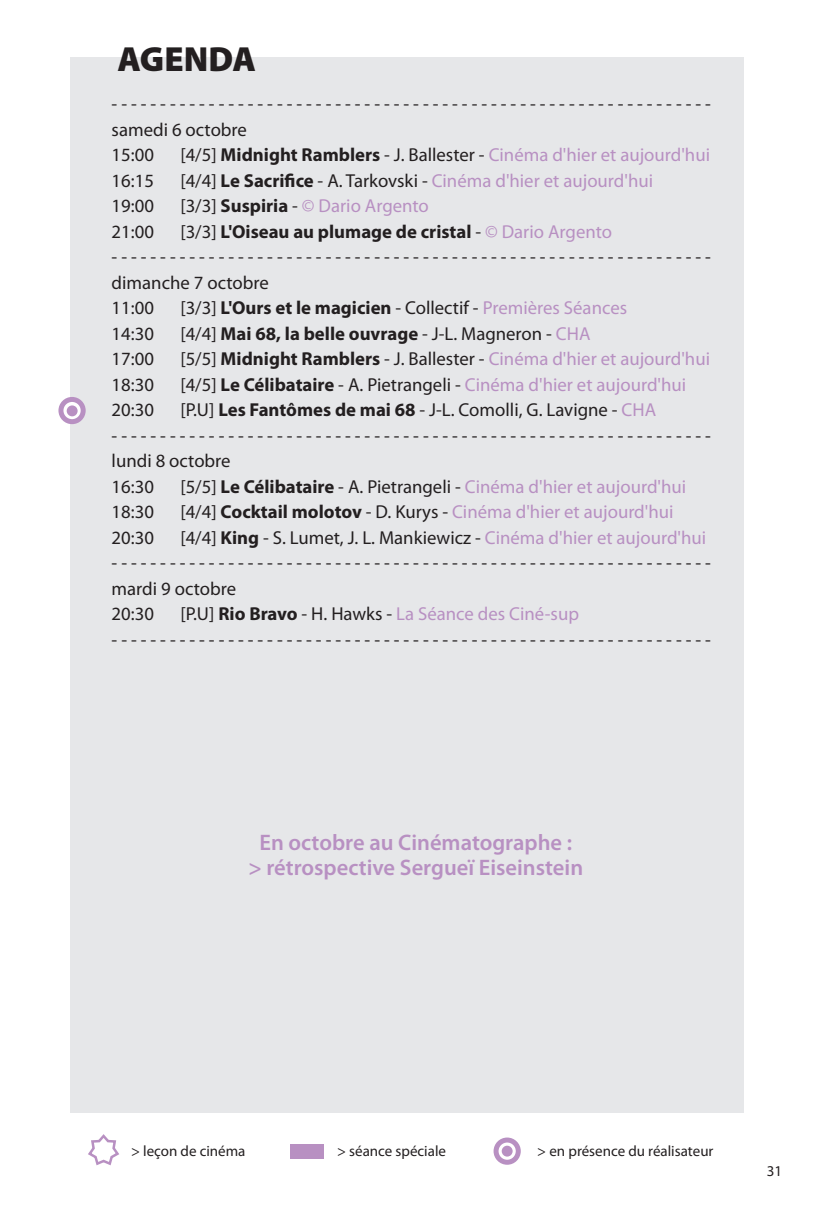
<style>
.page{position:relative;width:815px;height:1205px;background:#fff}
.page>*{position:absolute;margin:0;border:0;box-sizing:border-box;transform-origin:0 0}
.t1{font:900 35px "Myriad Pro";color:#231f20}
.t2{font:600 22.5px/25.5px "Myriad Pro";color:#b890c2;text-align:center}
.t3{font:18.75px/25.5px "Myriad Pro";color:#231f20}
.t4{font:18.75px "Myriad Pro";color:#b890c2}
.t5{font:700 18.75px "Myriad Pro";color:#231f20}
.t6{font:15px "Myriad Pro";color:#231f20}
.s1{color:#231f20}
.s2{font-weight:700;color:#231f20}
.s3{font-weight:400}
.s4{font-weight:400;color:#b890c2}
.s5{font-weight:700}
.s6{color:#b890c2}
</style>
<div class="page">
<div style="left:71px;top:57px;width:673px;height:1055px;background:#e6e7e9"></div>
<svg style="left:88px;top:1134px;width:31px;height:32px"></svg>
<div style="left:290px;top:1145px;width:34px;height:14px;background:#b890c2"></div>
<svg style="left:496px;top:1140px;width:22px;height:22px"></svg>
<div style="left:494px;top:1137px;width:27px;height:27px;border:5px solid #b890c2;border-radius:50%"></div>
<div style="left:502px;top:1145px;width:11px;height:11px;background:#b890c2;border-radius:50%"></div>
<svg style="left:61px;top:399px;width:22px;height:23px"></svg>
<div style="left:58px;top:397px;width:28px;height:27px;border:5px solid #b890c2;border-radius:50%"></div>
<div style="left:67px;top:405px;width:11px;height:11px;background:#b890c2;border-radius:50%"></div>
<h1 class="t1" style="left:117px;top:39px;width:140px">AGENDA</h1>
<p class="t3" style="left:112px;top:91px;width:601px">- - - - - - - - - - - - - - - - - - - - - - - - - - - - - - - - - - - - - - - - - - - - - - - - - - - - - - - - - - - - - - samedi 6 octobre<br>15:00</p>
<p class="t4" style="left:180px;top:143px;width:531px"><span class="s1">[4/5]</span> <span class="s2">Midnight Ramblers</span> <span class="s1">- J. Ballester -</span> Cinéma d'hier et aujourd'hui</p>
<p class="t3" style="left:112px;top:167px;width:44px">16:15</p>
<p class="t4" style="left:180px;top:169px;width:474px"><span class="s1">[4/4]</span> <span class="s2">Le Sacrifice</span> <span class="s1">- A. Tarkovski -</span> Cinéma d'hier et aujourd'hui</p>
<p class="t3" style="left:112px;top:193px;width:44px">19:00</p>
<p class="t4" style="left:180px;top:194px;width:250px"><span class="s1">[3/3]</span> <span class="s2">Suspiria</span> <span class="s1">-</span> © Dario Argento</p>
<p class="t3" style="left:112px;top:218px;width:44px">21:00</p>
<p class="t5" style="left:180px;top:219px;width:433px"><span class="s3">[3/3]</span> L'Oiseau au plumage de cristal <span class="s3">-</span> <span class="s4">© Dario Argento</span></p>
<p class="t3" style="left:112px;top:244px;width:601px">- - - - - - - - - - - - - - - - - - - - - - - - - - - - - - - - - - - - - - - - - - - - - - - - - - - - - - - - - - - - - - dimanche 7 octobre<br>11:00</p>
<p class="t5" style="left:180px;top:295px;width:448px"><span class="s3">[3/3]</span> L'Ours et le magicien <span class="s3">- Collectif -</span> <span class="s4">Premières Séances</span></p>
<p class="t3" style="left:112px;top:320px;width:44px">14:30</p>
<p class="t5" style="left:180px;top:321px;width:412px"><span class="s3">[4/4]</span> Mai 68, la belle ouvrage <span class="s3">- J-L. Magneron -</span> <span class="s4">CHA</span></p>
<p class="t3" style="left:112px;top:346px;width:44px">17:00</p>
<p class="t4" style="left:180px;top:347px;width:531px"><span class="s1">[5/5]</span> <span class="s2">Midnight Ramblers</span> <span class="s1">- J. Ballester -</span> Cinéma d'hier et aujourd'hui</p>
<p class="t3" style="left:112px;top:371px;width:44px">18:30</p>
<p class="t4" style="left:180px;top:373px;width:507px"><span class="s1">[4/5]</span> <span class="s2">Le Célibataire</span> <span class="s1">- A. Pietrangeli -</span> Cinéma d'hier et aujourd'hui</p>
<p class="t3" style="left:112px;top:397px;width:44px">20:30</p>
<p class="t3" style="left:180px;top:397px;width:477px">[P.U] <span class="s5">Les Fantômes de mai 68</span> - J-L. Comolli, G. Lavigne - <span class="s6">CHA</span></p>
<p class="t3" style="left:112px;top:422px;width:601px">- - - - - - - - - - - - - - - - - - - - - - - - - - - - - - - - - - - - - - - - - - - - - - - - - - - - - - - - - - - - - - lundi 8 octobre<br>16:30</p>
<p class="t4" style="left:180px;top:475px;width:507px"><span class="s1">[5/5]</span> <span class="s2">Le Célibataire</span> <span class="s1">- A. Pietrangeli -</span> Cinéma d'hier et aujourd'hui</p>
<p class="t3" style="left:112px;top:499px;width:44px">18:30</p>
<p class="t4" style="left:180px;top:500px;width:495px"><span class="s1">[4/4]</span> <span class="s2">Cocktail molotov</span> <span class="s1">- D. Kurys -</span> Cinéma d'hier et aujourd'hui</p>
<p class="t3" style="left:112px;top:524px;width:44px">20:30</p>
<p class="t3" style="left:180px;top:524px;width:527px">[4/4] <span class="s5">King</span> - S. Lumet, J. L. Mankiewicz - <span class="s6">Cinéma d'hier et aujourd'hui</span></p>
<p class="t3" style="left:112px;top:550px;width:601px">- - - - - - - - - - - - - - - - - - - - - - - - - - - - - - - - - - - - - - - - - - - - - - - - - - - - - - - - - - - - - - mardi 9 octobre<br>20:30</p>
<p class="t4" style="left:180px;top:602px;width:400px"><span class="s1">[P.U]</span> <span class="s2">Rio Bravo</span> <span class="s1">- H. Hawks -</span> La Séance des Ciné-sup</p>
<p class="t3" style="left:112px;top:626px;width:601px">- - - - - - - - - - - - - - - - - - - - - - - - - - - - - - - - - - - - - - - - - - - - - - - - - - - - - - - - - - - - - -</p>
<p class="t2" style="left:248px;top:829px;width:336px">En octobre au Cinématographe :<br>&gt; rétrospective Sergueï Eiseinstein</p>
<p class="t6" style="left:131px;top:1142px;width:116px">&gt; leçon de cinéma</p>
<p class="t6" style="left:337px;top:1141px;width:110px">&gt; séance spéciale</p>
<p class="t6" style="left:537px;top:1141px;width:178px">&gt; en présence du réalisateur</p>
<p class="t6" style="left:767px;top:1161px;width:17px">31</p>
</div>
